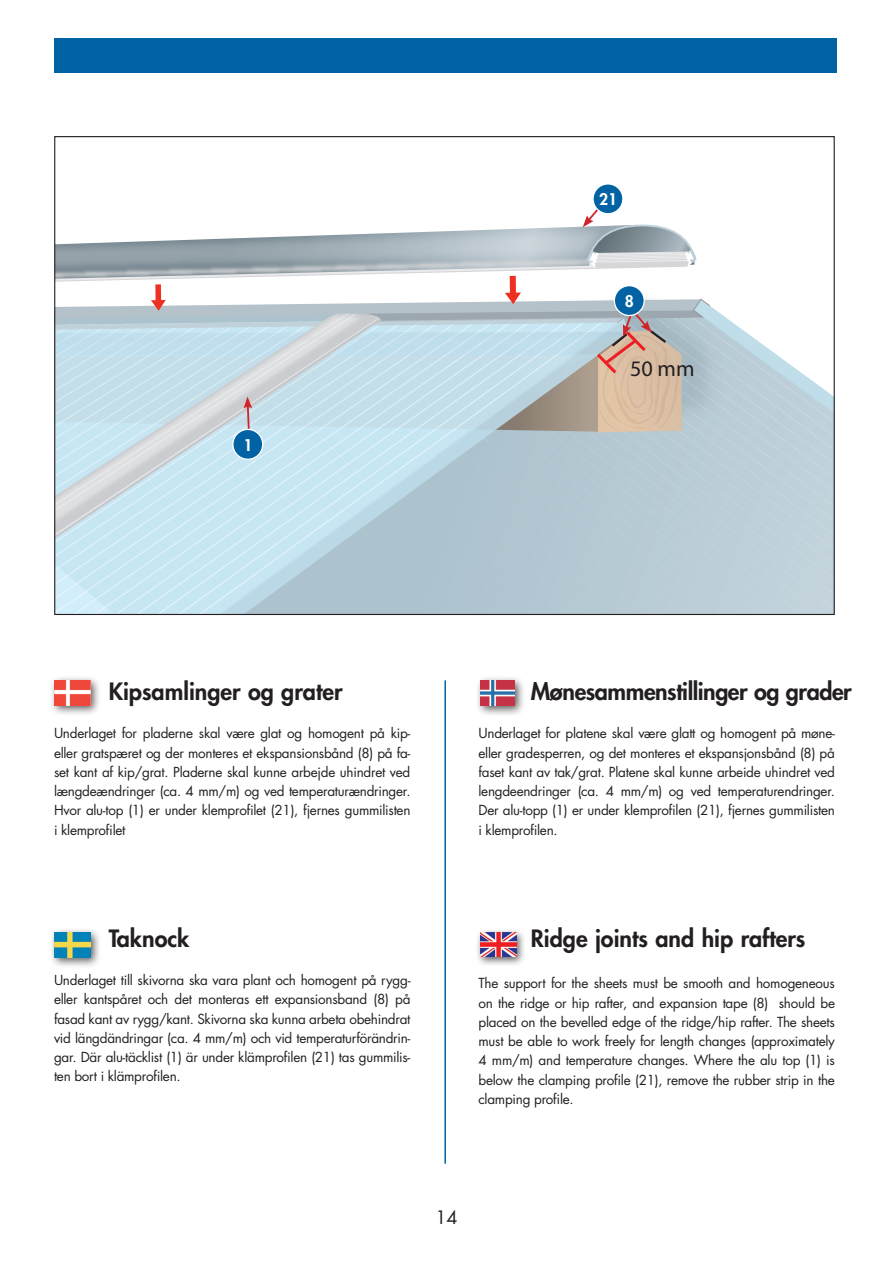
<style>
.page{position:relative;width:893px;height:1263px;background:#fff}
.page>*{position:absolute;margin:0;border:0;box-sizing:border-box;transform-origin:0 0}
.Normal{font:800 23.25px "Futura Std";color:#231f20}
.Normal-2{font:800 23.25px "Futura Std";letter-spacing:-.02em;color:#231f20}
.t1{font:22.2px "Myriad Pro";color:#231f20}
.t2{font:18px "Futura Std";color:#231f20}
.t3{font:800 15.6px "Futura Std";color:#fff}
.t4{font:13.5px/19.2px "Futura Std";letter-spacing:-.02em;color:#231f20;text-align:justify}
</style>
<div class="page">
<div style="left:49px;top:675px;width:53px;height:42px;background:#231f20;opacity:.75"></div>
<img style="left:54px;top:680px;width:36px;height:25px">
<div style="left:49px;top:927px;width:53px;height:41px;background:#231f20;opacity:.75"></div>
<img style="left:54px;top:933px;width:37px;height:24px">
<div style="left:475px;top:675px;width:51px;height:41px;background:#231f20;opacity:.75"></div>
<img style="left:481px;top:680px;width:34px;height:25px">
<hr style="left:444px;top:680px;width:2px;height:484px;background:#0163a3">
<div style="left:475px;top:928px;width:51px;height:39px;background:#231f20;opacity:.75"></div>
<img style="left:480px;top:933px;width:36px;height:23px">
<div style="left:54px;top:38px;width:783px;height:34px;background:#0163a3"></div>
<div style="left:593px;top:184px;width:30px;height:30px;background:#0163a3;border-radius:50%"></div>
<div style="left:592px;top:183px;width:32px;height:31px;border:1px solid #fff;border-radius:50%"></div>
<svg style="left:55px;top:202px;width:779px;height:412px"></svg>
<div style="left:614px;top:286px;width:30px;height:29px;background:#0163a3;border-radius:50%"></div>
<div style="left:614px;top:285px;width:31px;height:31px;border:1px solid #fff;border-radius:50%"></div>
<p class="t3" style="left:243px;top:435px;width:11px">1</p>
<p class="t3" style="left:599px;top:189px;width:20px">21</p>
<p class="t3" style="left:625px;top:291px;width:11px">8</p>
<p class="t1" style="left:630px;top:354px;width:66px">50 mm</p>
<p class="Normal" style="left:109px;top:676px;width:235px">Kipsamlinger og grater</p>
<p class="Normal-2" style="left:531px;top:676px;width:322px">Mønesammenstillinger og grader</p>
<p class="t4" style="left:54px;top:724px;width:358px">Underlaget for pladerne skal være glat og homogent på kip&shy;eller gratspæret og der monteres et ekspansionsbånd (8) på fa&shy;set kant af kip/grat. Pladerne skal kunne arbejde uhindret ved længdeændringer (ca. 4 mm/m) og ved temperaturændringer.<br>Hvor alu-top (1) er under klemprofilet (21), fjernes gummilisten i klemprofilet</p>
<p class="t4" style="left:478px;top:724px;width:358px">Underlaget for platene skal være glatt og homogent på møne&shy;eller gradesperren, og det monteres et ekspansjonsbånd (8) på faset kant av tak/grat. Platene skal kunne arbeide uhindret ved lengdeendringer (ca. 4 mm/m) og ved temperaturendringer.<br>Der alu-topp (1) er under klemprofilen (21), fjernes gummilisten i klemprofilen.</p>
<p class="Normal" style="left:109px;top:924px;width:82px">Taknock</p>
<p class="Normal" style="left:531px;top:923px;width:276px">Ridge joints and hip rafters</p>
<p class="t4" style="left:54px;top:971px;width:358px">Underlaget till skivorna ska vara plant och homogent på rygg&shy;eller kantspåret och det monteras ett expansionsband (8) på fasad kant av rygg/kant. Skivorna ska kunna arbeta obehindrat vid längdändringar (ca. 4 mm/m) och vid temperaturförändrin&shy;gar. Där alu-täcklist (1) är under klämprofilen (21) tas gummilis&shy;ten bort i klämprofilen.</p>
<p class="t4" style="left:478px;top:974px;width:358px">The support for the sheets must be smooth and homogeneous on the ridge or hip rafter, and expansion tape (8) should be placed on the bevelled edge of the ridge/hip rafter. The sheets must be able to work freely for length changes (approximately 4 mm/m) and temperature changes. Where the alu top (1) is below the clamping profile (21), remove the rubber strip in the clamping profile.</p>
<h3 class="t2" style="left:435px;top:1205px;width:24px">14</h3>
</div>
